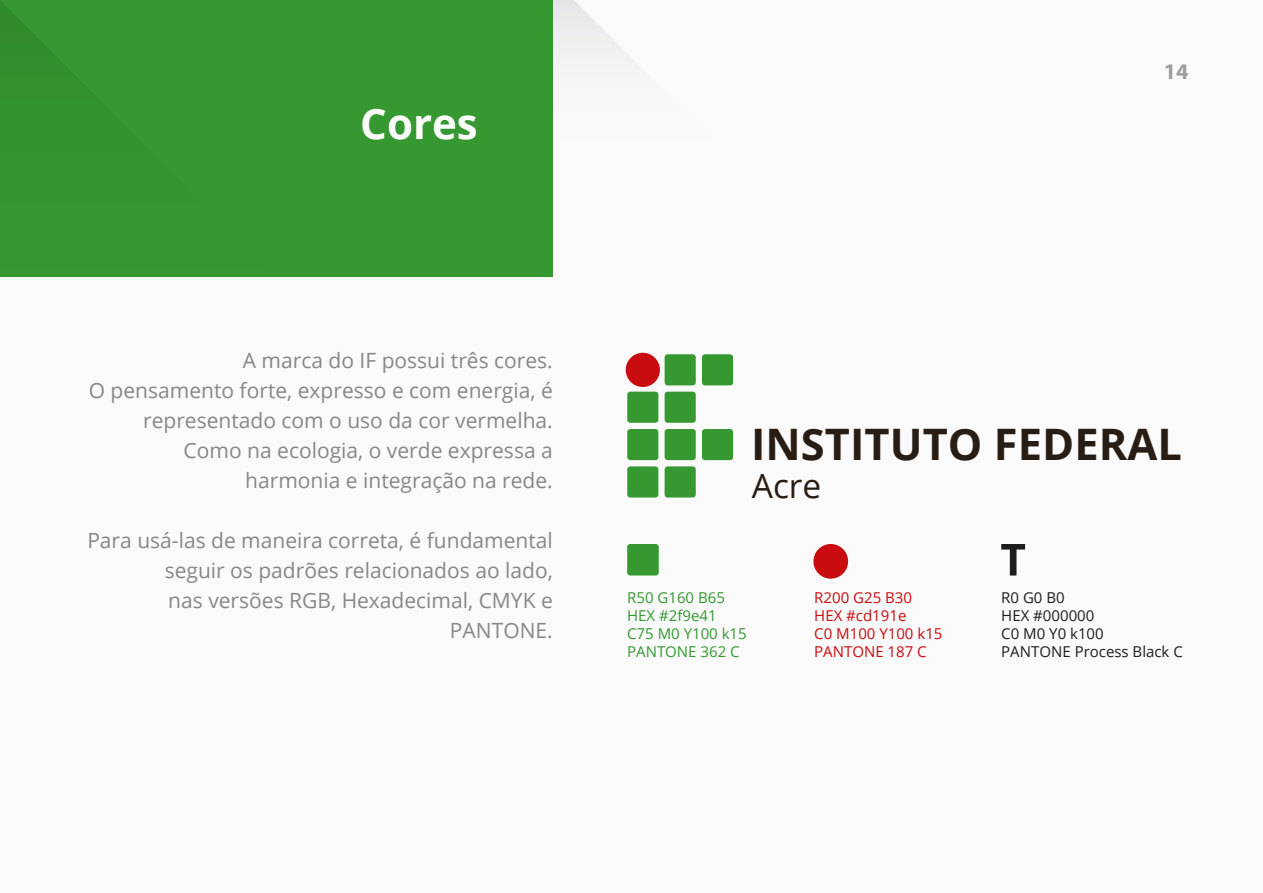
<style>
.page{position:relative;width:1263px;height:893px;background:#fafafa}
.page>*{position:absolute;margin:0;border:0;box-sizing:border-box;transform-origin:0 0}
.t1{font:700 43.35px "Open Sans";color:#281d15}
.t2{font:700 42px "Open Sans";color:#fff}
.t3{font:33.45px "Open Sans";color:#281d15}
.t4{font:700 22.35px "Myriad Pro";color:#9d9d9c}
.t5{font:21px/30px "Open Sans";color:#878787;text-align:right}
.t6{font:15px/18px "Open Sans";color:#1d1d1b}
.t7{font:15px/18px "Open Sans";color:#c90c0f}
.t8{font:15px/18px "Open Sans";color:#359830}
</style>
<div class="page">
<div style="left:0;top:0;width:553px;height:276px;background:#359830"></div>
<svg style="left:553px;top:0;width:65px;height:45px"></svg>
<svg style="left:0;top:1px;width:44px;height:45px"></svg>
<div style="left:627px;top:544px;width:32px;height:31px;background:#359830;border-radius:3px"></div>
<div style="left:813px;top:544px;width:35px;height:35px;background:#c90c0f;border-radius:50%"></div>
<svg style="left:1001px;top:544px;width:24px;height:31px"></svg>
<div style="left:665px;top:354px;width:31px;height:31px;background:#359830;border-radius:3px"></div>
<div style="left:702px;top:429px;width:31px;height:31px;background:#359830;border-radius:3px"></div>
<div style="left:627px;top:392px;width:31px;height:31px;background:#359830;border-radius:3px"></div>
<div style="left:665px;top:392px;width:31px;height:31px;background:#359830;border-radius:3px"></div>
<div style="left:627px;top:429px;width:31px;height:31px;background:#359830;border-radius:3px"></div>
<div style="left:665px;top:429px;width:31px;height:31px;background:#359830;border-radius:3px"></div>
<div style="left:627px;top:466px;width:31px;height:31px;background:#359830;border-radius:3px"></div>
<div style="left:665px;top:466px;width:31px;height:31px;background:#359830;border-radius:3px"></div>
<div style="left:626px;top:353px;width:34px;height:34px;background:#c90c0f;border-radius:50%"></div>
<div style="left:702px;top:354px;width:31px;height:31px;background:#359830;border-radius:3px"></div>
<h2 class="t2" style="left:360px;top:95px;width:119px">Cores</h2>
<p class="t4" style="left:1164px;top:59px;width:26px">14</p>
<p class="t5" style="left:89px;top:345px;width:465px">A marca do IF possui três cores.<br>O pensamento forte, expresso e com energia, é representado com o uso da cor vermelha.<br>Como na ecologia, o verde expressa a harmonia e integração na rede.</p>
<p class="t5" style="left:87px;top:525px;width:467px">Para usá-las de maneira correta, é fundamental seguir os padrões relacionados ao lado,<br>nas versões RGB, Hexadecimal, CMYK e PANTONE.</p>
<h1 class="t1" style="left:751px;top:414px;width:433px">INSTITUTO FEDERAL</h1>
<h3 class="t3" style="left:752px;top:462px;width:71px">Acre</h3>
<p class="t8" style="left:627px;top:588px;width:121px">R50 G160 B65<br>HEX #2f9e41<br>C75 M0 Y100 k15<br>PANTONE 362 C</p>
<p class="t7" style="left:814px;top:588px;width:130px">R200 G25 B30<br>HEX #cd191e<br>C0 M100 Y100 k15<br>PANTONE 187 C</p>
<p class="t6" style="left:1001px;top:588px;width:183px">R0 G0 B0<br>HEX #000000<br>C0 M0 Y0 k100<br>PANTONE Process Black C</p>
</div>
